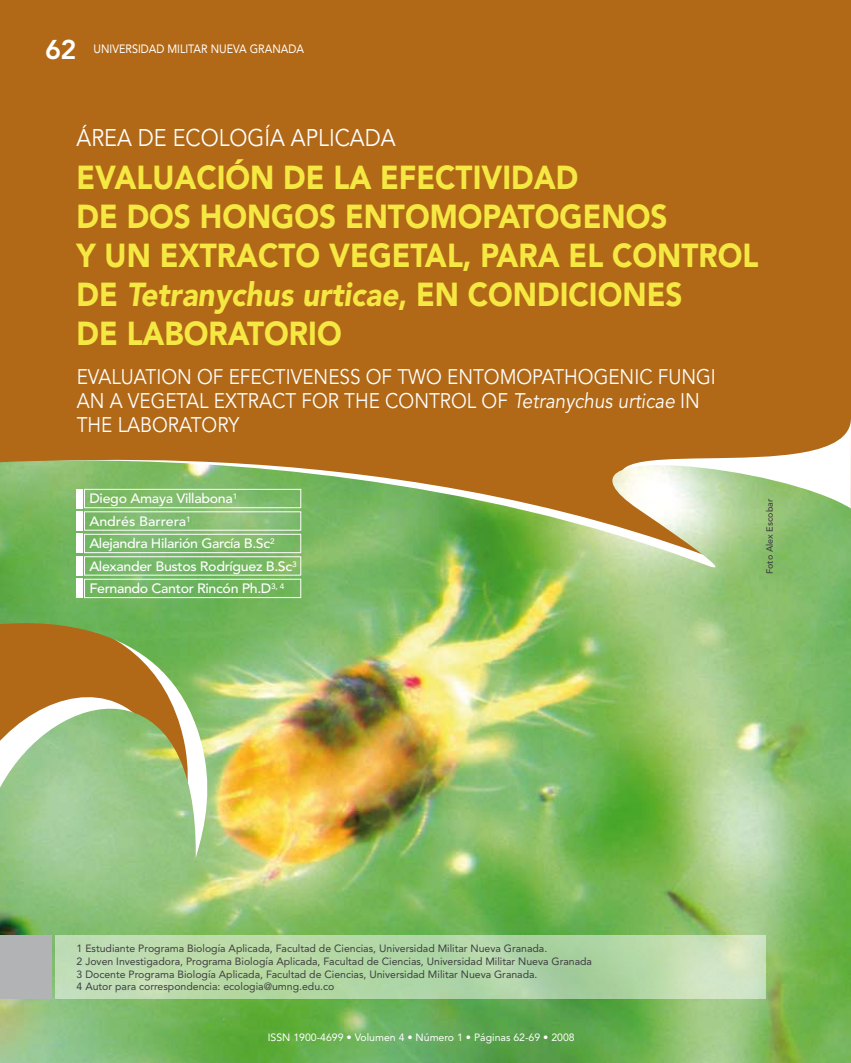
<style>
.page{position:relative;width:851px;height:1063px;background:#fff}
.page>*{position:absolute;margin:0;border:0;box-sizing:border-box;transform-origin:0 0}
.t1{font:900 33px/39px "Avenir";color:#f6e843;scale:.9 1}
.t2{font:800 27px "Avenir";color:#fff}
.t3{font:24px "Avenir";color:#fff;scale:.9 1}
.t4{font:21px/24px "Avenir";color:#fff;scale:.9 1}
.t5{font:500 13.5px/22.5px "Avenir";letter-spacing:-.025em;color:#fff;scale:1.05 1}
.t6{font:12px "Avenir";color:#fff;scale:.9 1}
.t7{font:10.5px/12.8px "Avenir";color:#3e3e40}
.t8{font:10.5px "Avenir";color:#fff}
.t9{font:500 9px "Avenir";color:#3e3e40}
.s1{font-style:italic}
</style>
<div class="page">
<div style="left:0;top:0;width:850px;height:1063px;background:#b26917"></div>
<img style="left:0;top:449px;width:850px;height:614px">
<svg style="left:56px;top:936px;width:709px;height:63px;background:#b8d9ab"></svg>
<div style="left:0;top:935px;width:51px;height:64px;background:#b1b3b4"></div>
<div style="left:84px;top:489px;width:217px;height:19px;border:1px solid #fff"></div>
<div style="left:84px;top:511px;width:217px;height:20px;border:1px solid #fff"></div>
<div style="left:84px;top:534px;width:217px;height:19px;border:1px solid #fff"></div>
<div style="left:84px;top:556px;width:217px;height:20px;border:1px solid #fff"></div>
<div style="left:84px;top:579px;width:217px;height:19px;border:1px solid #fff"></div>
<div style="left:77px;top:489px;width:6px;height:19px;background:#fff"></div>
<div style="left:77px;top:511px;width:6px;height:20px;background:#fff"></div>
<div style="left:77px;top:534px;width:6px;height:19px;background:#fff"></div>
<div style="left:77px;top:556px;width:6px;height:20px;background:#fff"></div>
<div style="left:77px;top:579px;width:6px;height:19px;background:#fff"></div>
<h2 class="t2" style="left:45px;top:33px;width:33px">62</h2>
<p class="t6" style="left:94px;top:42px;width:235px">UNIVERSIDAD MILITAR NUEVA GRANADA</p>
<h3 class="t3" style="left:77px;top:124px;width:356px">ÁREA DE ECOLOGÍA APLICADA</h3>
<h1 class="t1" style="left:77px;top:158px;width:23px">EVALUACIÓN</h1>
<h1 class="t1" style="left:283px;top:158px;width:129px">DELAEFECTIVIDAD</h1>
<h1 class="t1" style="left:77px;top:197px;width:80px">DE DOS</h1>
<h1 class="t1" style="left:200px;top:197px;width:26px">HONGOS</h1>
<h1 class="t1" style="left:345px;top:197px;width:26px">ENTOMO</h1>
<h1 class="t1" style="left:482px;top:197px;width:43px">PATOGENOS</h1>
<h1 class="t1" style="left:77px;top:236px;width:160px">YUN EXTRACTO</h1>
<h1 class="t1" style="left:329px;top:236px;width:23px">VEGETAL</h1>
<h1 class="t1" style="left:463px;top:236px;width:62px">, PARA</h1>
<h1 class="t1" style="left:568px;top:236px;width:73px">EL CONTROL</h1>
<h1 class="t1" style="left:77px;top:275px;width:457px">DE <span class="s1">Tetranychus urticae</span>, EN CONDICIONES<br>DE LABORATORIO</h1>
<h3 class="t4" style="left:77px;top:365px;width:711px">EVALUATION OF EFECTIVENESS OF TWO ENTOMOPATHOGENIC FUNGI<br>AN A VEGETAL EXTRACT FOR THE CONTROL OF <span class="s1">Tetranychus urticae</span> IN<br>THE LABORATORY</h3>
<p class="t5" style="left:89px;top:488px;width:199px">Diego Amaya Villabona<sup>1<br></sup>Andrés Barrera<sup>1<br></sup>Alejandra Hilarión García B.Sc<sup>2<br></sup>Alexander Bustos Rodríguez B.Sc<sup>3<br></sup>Fernando Cantor Rincón Ph.D<sup>3,</sup> <sup>4</sup></p>
<p class="t9" style="left:764px;top:574px;width:77px;rotate:-90deg">Foto Alex Escobar</p>
<p class="t7" style="left:77px;top:942px;width:517px">1 Estudiante Programa Biología Aplicada, Facultad de Ciencias, Universidad Militar Nueva Granada.<br>2 Joven Investigadora, Programa Biología Aplicada, Facultad de Ciencias, Universidad Militar Nueva Granada 3 Docente Programa Biología Aplicada, Facultad de Ciencias, Universidad Militar Nueva Granada.<br>4 Autor para correspondencia: ecologia@umng.edu.co</p>
<p class="t8" style="left:268px;top:1031px;width:308px">ISSN 1900-4699 • Volumen 4 • Número 1 • Páginas 62-69 • 2008</p>
</div>
